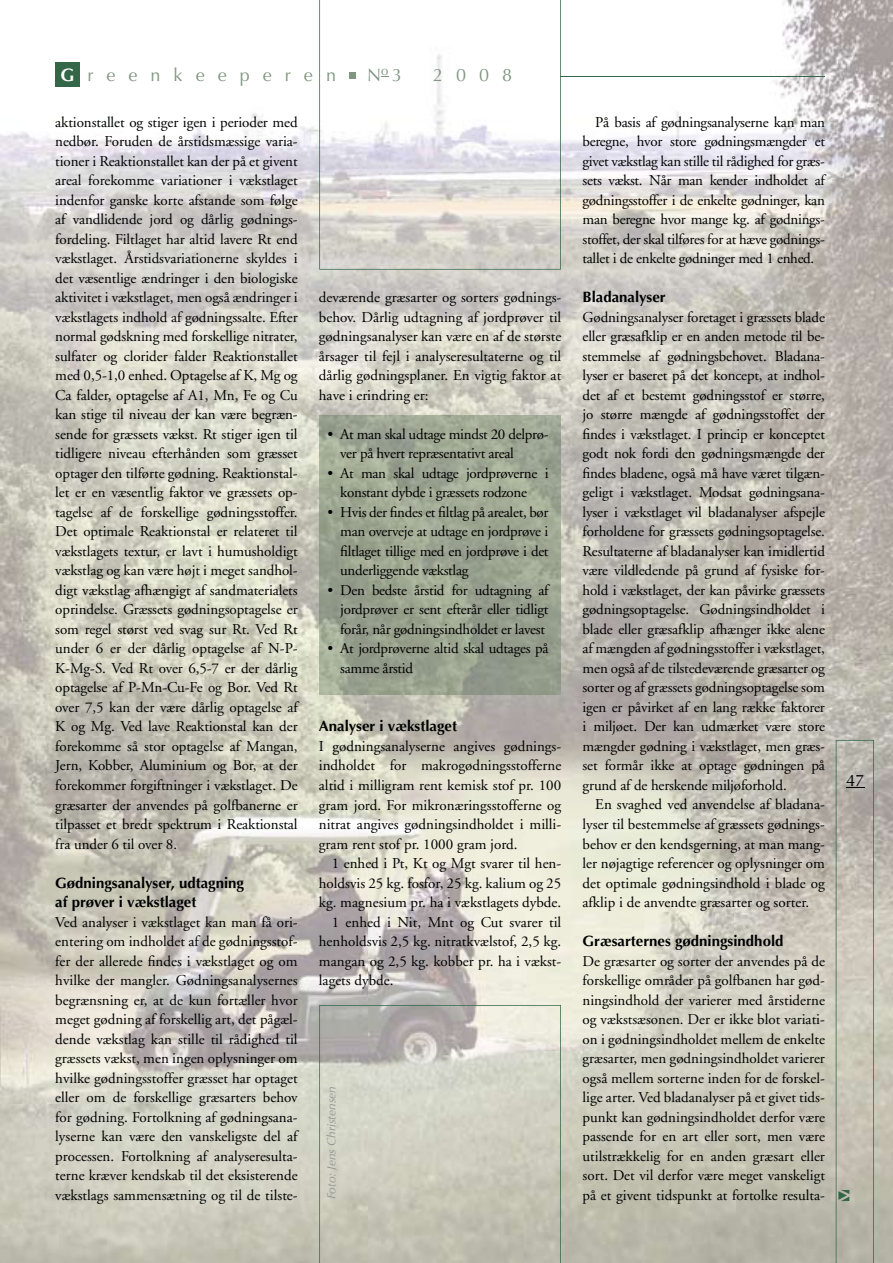
<style>
.page{position:relative;width:893px;height:1263px;background:#fff}
.page>*{position:absolute;margin:0;border:0;box-sizing:border-box;transform-origin:0 0}
.t1{font:18px "Optima";letter-spacing:.725em;color:#819681}
.t2{font:16.5px "Optima";color:#000}
.t3{font:15px/19.5px "Adobe Garamond";color:#000;text-align:justify}
.t4{font:15px/19.5px "Adobe Garamond";letter-spacing:-.02em;color:#000}
.t5{font:700 15px/19.5px "Optima";color:#000}
.t6{font:italic 12px "Optima";color:#939393}
.s1{font-weight:700;color:#fff}
</style>
<div class="page">
<img style="left:0;top:62px;width:735px;height:306px">
<img style="left:735px;top:0;width:158px;height:1263px">
<img style="left:0;top:368px;width:367px;height:895px">
<img style="left:367px;top:368px;width:368px;height:52px">
<img style="left:526px;top:420px;width:209px;height:843px">
<img style="left:367px;top:694px;width:159px;height:311px">
<img style="left:320px;top:415px;width:241px;height:279px">
<svg style="left:319px;top:0;width:242px;height:270px"></svg>
<svg style="left:319px;top:1005px;width:242px;height:258px;background:#c9c8bc"></svg>
<div style="left:55px;top:63px;width:25px;height:24px;background:#346748"></div>
<div style="left:349px;top:72px;width:7px;height:7px;background:#819681"></div>
<hr style="left:560px;top:76px;width:265px;height:1px;background:#346748">
<svg style="left:836px;top:740px;width:38px;height:523px;background:#bebcaf"></svg>
<p class="t1" style="left:60px;top:64px;width:277px"><span class="s1">G</span>reenkeeperen</p>
<p class="t1" style="left:367px;top:64px;width:36px">n<sup>o</sup> 3</p>
<p class="t1" style="left:433px;top:64px;width:81px">2008</p>
<p class="t3" style="left:55px;top:113px;width:244px">aktionstallet og stiger igen i perioder med nedbør. Foruden de årstidsmæssige varia&shy;tioner i Reaktionstallet kan der på et givent areal forekomme variationer i vækstlaget indenfor ganske korte afstande som følge af vandlidende jord og dårlig gødnings&shy;fordeling. Filtlaget har altid lavere Rt end vækstlaget. Årstidsvariationerne skyldes i det væsentlige ændringer i den biologiske aktivitet i vækstlaget, men også ændringer i vækstlagets indhold af gødningssalte. Efter normal gødskning med forskellige nitrater, sulfater og clorider falder Reaktionstallet med 0,5-1,0 enhed. Optagelse af K, Mg og Ca falder, optagelse af A1, Mn, Fe og Cu kan stige til niveau der kan være begræn&shy;sende for græssets vækst. Rt stiger igen til tidligere niveau efterhånden som græsset optager den tilførte gødning. Reaktionstal&shy;let er en væsentlig faktor ve græssets op&shy;tagelse af de forskellige gødningsstoffer.<br>Det optimale Reaktionstal er relateret til vækstlagets textur, er lavt i humusholdigt vækstlag og kan være højt i meget sandhol&shy;digt vækstlag afhængigt af sandmaterialets oprindelse. Græssets gødningsoptagelse er som regel størst ved svag sur Rt. Ved Rt under 6 er der dårlig optagelse af N-P-K-Mg-S. Ved Rt over 6,5-7 er der dårlig optagelse af P-Mn-Cu-Fe og Bor. Ved Rt over 7,5 kan der være dårlig optagelse af K og Mg. Ved lave Reaktionstal kan der forekomme så stor optagelse af Mangan, Jern, Kobber, Aluminium og Bor, at der forekommer forgiftninger i vækstlaget. De græsarter der anvendes på golfbanerne er tilpasset et bredt spektrum i Reaktionstal fra under 6 til over 8.</p>
<p class="t5" style="left:55px;top:873px;width:190px">Gødningsanalyser, udtagning af prøver i vækstlaget</p>
<p class="t3" style="left:55px;top:912px;width:244px">Ved analyser i vækstlaget kan man få ori&shy;entering om indholdet af de gødningsstof&shy;fer der allerede findes i vækstlaget og om hvilke der mangler. Gødningsanalysernes begrænsning er, at de kun fortæller hvor meget gødning af forskellig art, det pågæl&shy;dende vækstlag kan stille til rådighed til græssets vækst, men ingen oplysninger om hvilke gødningsstoffer græsset har optaget eller om de forskellige græsarters behov for gødning. Fortolkning af gødningsana&shy;lyserne kan være den vanskeligste del af processen. Fortolkning af analyseresulta&shy;terne kræver kendskab til det eksisterende vækstlags sammensætning og til de tilste-</p>
<p class="t3" style="left:319px;top:288px;width:244px">deværende græsarter og sorters gødnings&shy;behov. Dårlig udtagning af jordprøver til gødningsanalyser kan være en af de største årsager til fejl i analyseresultaterne og til dårlig gødningsplaner. En vigtig faktor at have i erindring er:</p>
<p class="t4" style="left:340px;top:425px;width:210px;text-indent:-13px">• At man skal udtage mindst 20 delprø&shy;ver på hvert repræsentativt areal</p>
<p class="t4" style="left:327px;top:464px;width:223px;text-align:center">• At man skal udtage jordprøverne i konstant dybde i græssets rodzone</p>
<p class="t3" style="left:340px;top:503px;width:210px;text-indent:-13px">• Hvis der findes et filtlag på arealet, bør man overveje at udtage en jordprøve i filtlaget tillige med en jordprøve i det underliggende vækstlag</p>
<p class="t3" style="left:340px;top:581px;width:210px;text-indent:-13px">• Den bedste årstid for udtagning af jordprøver er sent efterår eller tidligt forår, når gødningsindholdet er lavest</p>
<p class="t4" style="left:340px;top:639px;width:210px;text-indent:-13px">• At jordprøverne altid skal udtages på samme årstid</p>
<p class="t5" style="left:319px;top:717px;width:140px">Analyser i vækstlaget</p>
<p class="t3" style="left:319px;top:737px;width:244px">I gødningsanalyserne angives gødnings&shy;indholdet for makrogødningsstofferne altid i milligram rent kemisk stof pr. 100 gram jord. For mikronæringsstofferne og nitrat angives gødningsindholdet i milli&shy;gram rent stof pr. 1000 gram jord.</p>
<p class="t3" style="left:332px;top:854px;width:231px">1 enhed i Pt, Kt og Mgt svarer til hen-</p>
<p class="t3" style="left:319px;top:873px;width:244px">holdsvis 25 kg. fosfor, 25 kg. kalium og 25</p>
<p class="t3" style="left:319px;top:893px;width:244px">kg. magnesium pr. ha i vækstlagets dybde.</p>
<p class="t3" style="left:332px;top:912px;width:231px">1 enhed i Nit, Mnt og Cut svarer til</p>
<p class="t3" style="left:319px;top:932px;width:244px">henholdsvis 2,5 kg. nitratkvælstof, 2,5 kg.</p>
<p class="t3" style="left:319px;top:951px;width:244px">mangan og 2,5 kg. kobber pr. ha i vækst-</p>
<p class="t3" style="left:319px;top:971px;width:76px">lagets dybde.</p>
<p class="t6" style="left:324px;top:1199px;width:115px;rotate:-90deg">Foto: Jens Christensen</p>
<p class="t3" style="left:583px;top:113px;width:244px;text-indent:13px">På basis af gødningsanalyserne kan man beregne, hvor store gødningsmængder et givet vækstlag kan stille til rådighed for græs&shy;sets vækst. Når man kender indholdet af gødningsstoffer i de enkelte gødninger, kan man beregne hvor mange kg. af gødnings&shy;stoffet, der skal tilføres for at hæve gødnings&shy;tallet i de enkelte gødninger med 1 enhed.</p>
<p class="t5" style="left:583px;top:288px;width:85px">Bladanalyser</p>
<p class="t3" style="left:583px;top:308px;width:244px">Gødningsanalyser foretaget i græssets blade eller græsafklip er en anden metode til be&shy;stemmelse af gødningsbehovet. Bladana&shy;lyser er baseret på det koncept, at indhol&shy;det af et bestemt gødningsstof er større, jo større mængde af gødningsstoffet der findes i vækstlaget. I princip er konceptet godt nok fordi den gødningsmængde der findes bladene, også må have været tilgæn&shy;geligt i vækstlaget. Modsat gødningsana&shy;lyser i vækstlaget vil bladanalyser afspejle forholdene for græssets gødningsoptagelse.<br>Resultaterne af bladanalyser kan imidlertid være vildledende på grund af fysiske for&shy;hold i vækstlaget, der kan påvirke græssets gødningsoptagelse. Gødningsindholdet i blade eller græsafklip afhænger ikke alene af mængden af gødningsstoffer i vækstlaget, men også af de tilstedeværende græsarter og sorter og af græssets gødningsoptagelse som igen er påvirket af en lang række faktorer i miljøet. Der kan udmærket være store mængder gødning i vækstlaget, men græs&shy;set formår ikke at optage gødningen på grund af de herskende miljøforhold.</p>
<p class="t3" style="left:583px;top:795px;width:244px;text-indent:13px">En svaghed ved anvendelse af bladana&shy;lyser til bestemmelse af græssets gødnings&shy;behov er den kendsgerning, at man mang&shy;ler nøjagtige referencer og oplysninger om det optimale gødningsindhold i blade og afklip i de anvendte græsarter og sorter.</p>
<p class="t5" style="left:583px;top:931px;width:202px">Græsarternes gødningsindhold</p>
<p class="t3" style="left:583px;top:951px;width:244px">De græsarter og sorter der anvendes på de forskellige områder på golfbanen har gød&shy;ningsindhold der varierer med årstiderne og vækstsæsonen. Der er ikke blot variati&shy;on i gødningsindholdet mellem de enkelte græsarter, men gødningsindholdet varierer også mellem sorterne inden for de forskel&shy;lige arter. Ved bladanalyser på et givet tids&shy;punkt kan gødningsindholdet derfor være passende for en art eller sort, men være utilstrækkelig for en anden græsart eller sort. Det vil derfor være meget vanskeligt</p>
<p class="t3" style="left:583px;top:1185px;width:244px">på et givent tidspunkt at fortolke resulta-</p>
<p class="t2" style="left:846px;top:771px;width:20px">47</p>
</div>
